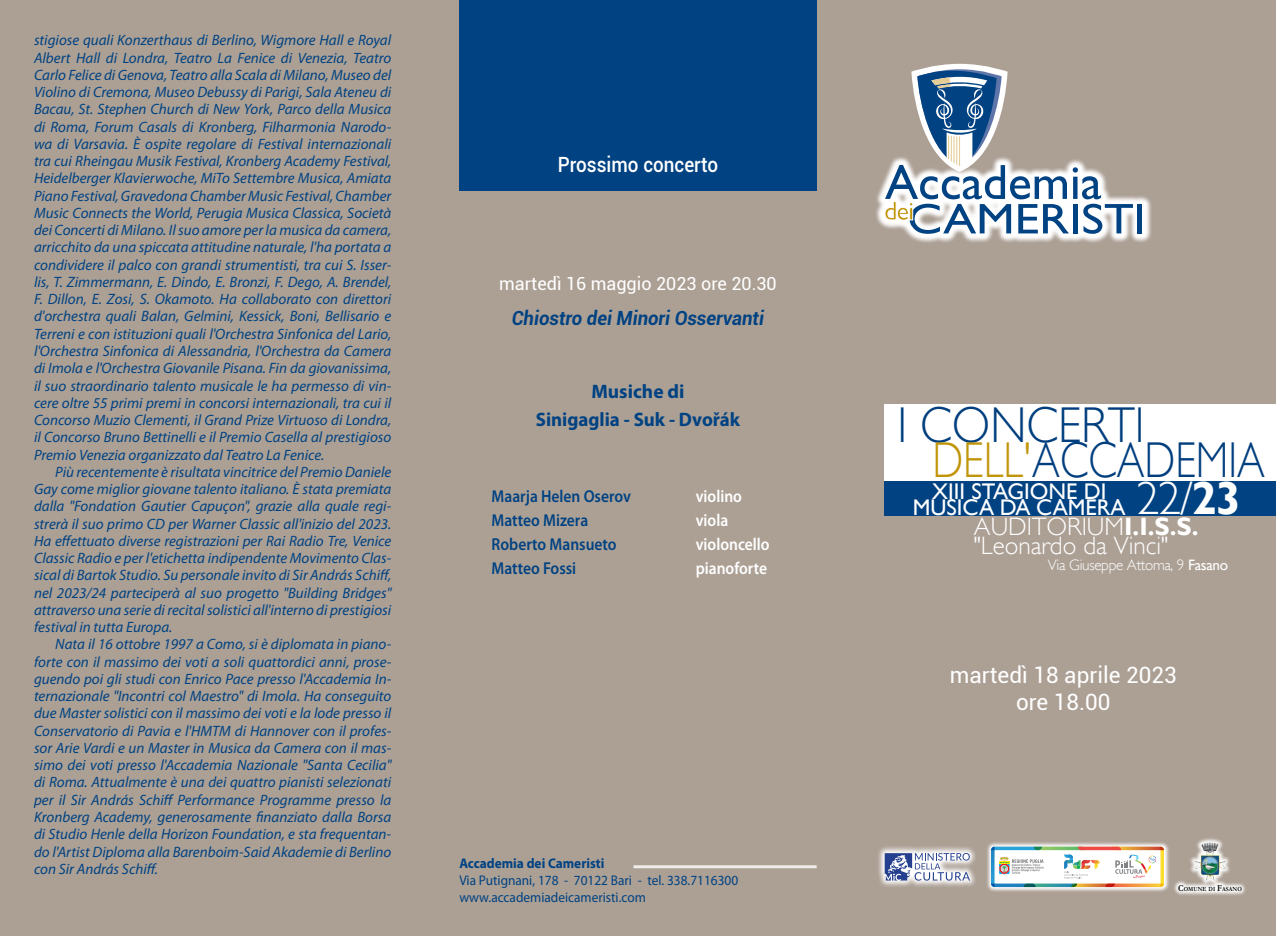
<style>
.page{position:relative;width:1276px;height:936px;background:#fff}
.page>*{position:absolute;margin:0;border:0;box-sizing:border-box;transform-origin:0 0}
.t1{font:300 50.25px/35.2px "Gill Sans";color:#003e7e;scale:.93 1}
.t2{font:300 25.2px/19.5px "Gill Sans";color:#fff}
.t3{font:22.65px "Gill Sans";color:#fff}
.t4{font:22.5px/27px "Roboto";color:#fff;text-align:center}
.t5{font:500 21px "Roboto";color:#fff;scale:.9 1}
.t6{font:700 19.5px/28.5px "Myriad Pro";color:#004282;text-align:center}
.t7{font:italic 700 19.5px "Roboto";color:#004282;scale:.95 1}
.t8{font:18px "Roboto";color:#fff}
.t9{font:600 17.25px "Myriad Pro";color:#004282;scale:.9 1}
.t10{font:600 17.25px "Myriad Pro";color:#fff;scale:.9 1}
.t11{font:300 15.15px "Gill Sans";letter-spacing:-.02em;color:#fff}
.t12{font:italic 15px/17.2px "Myriad Pro";color:#004282;text-align:justify}
.t13{font:14.1px/16.8px "Myriad Pro";color:#004282;scale:.95 1}
.t14{font:700 14.1px "Myriad Pro";color:#004282;scale:.95 1}
.t15{font:700 6.3px "Garamond";color:#000;scale:.9 1}
.s1{color:#c19509}
.s2{font-weight:700}
.s3{font-weight:400}
.s4{font-weight:300;font-size:46.2px}
.s5{font-weight:700;font-size:46.2px}
.s6{font-size:9px}
</style>
<div class="page">
<div style="left:0;top:0;width:1276px;height:935px;background:#aca095"></div>
<div style="left:459px;top:0;width:357px;height:190px;background:#004282"></div>
<hr style="left:633px;top:865px;width:183px;height:3px;background:#fff">
<svg style="left:876px;top:181px;width:275px;height:62px"></svg>
<div style="left:1137px;top:204px;width:5px;height:29px;background:#004282"></div>
<svg style="left:884px;top:64px;width:249px;height:170px"></svg>
<div style="left:884px;top:404px;width:392px;height:77px;background:#fff"></div>
<div style="left:884px;top:481px;width:392px;height:34px;background:#004282"></div>
<svg style="left:1174px;top:838px;width:72px;height:57px"></svg>
<svg style="left:1200px;top:842px;width:10px;height:6px"></svg>
<svg style="left:878px;top:847px;width:97px;height:40px"></svg>
<svg style="left:884px;top:852px;width:86px;height:28px;background:#aeb6d0"></svg>
<svg style="left:987px;top:842px;width:182px;height:50px"></svg>
<img style="left:991px;top:846px;width:173px;height:41px">
<p class="t12" style="left:34px;top:31px;width:359px">stigiose quali Konzerthaus di Berlino, Wigmore Hall e Royal Albert Hall di Londra, Teatro La Fenice di Venezia, Teatro Carlo Felice di Genova, Teatro alla Scala di Milano, Museo del Violino di Cremona, Museo Debussy di Parigi, Sala Ateneu di Bacau, St. Stephen Church di New York, Parco della Musica di Roma, Forum Casals di Kronberg, Filharmonia Narodo&shy;wa di Varsavia. È ospite regolare di Festival internazionali tra cui Rheingau Musik Festival, Kronberg Academy Festival, Heidelberger Klavierwoche, MiTo Settembre Musica, Amiata Piano Festival, Gravedona Chamber Music Festival, Chamber Music Connects the World, Perugia Musica Classica, Società dei Concerti di Milano. Il suo amore per la musica da camera, arricchito da una spiccata attitudine naturale, l'ha portata a condividere il palco con grandi strumentisti, tra cui S. Isser&shy;lis, T. Zimmermann, E. Dindo, E. Bronzi, F. Dego, A. Brendel, F. Dillon, E. Zosi, S. Okamoto. Ha collaborato con direttori d'orchestra quali Balan, Gelmini, Kessick, Boni, Bellisario e Terreni e con istituzioni quali l'Orchestra Sinfonica del Lario, l'Orchestra Sinfonica di Alessandria, l'Orchestra da Camera di Imola e l'Orchestra Giovanile Pisana. Fin da giovanissima, il suo straordinario talento musicale le ha permesso di vin&shy;cere oltre 55 primi premi in concorsi internazionali, tra cui il Concorso Muzio Clementi, il Grand Prize Virtuoso di Londra, il Concorso Bruno Bettinelli e il Premio Casella al prestigioso Premio Venezia organizzato dal Teatro La Fenice.</p>
<p class="t12" style="left:34px;top:463px;width:359px;text-indent:21px">Più recentemente è risultata vincitrice del Premio Daniele Gay come miglior giovane talento italiano. È stata premiata dalla "Fondation Gautier Capuçon", grazie alla quale regi&shy;strerà il suo primo CD per Warner Classic all'inizio del 2023.<br>Ha effettuato diverse registrazioni per Rai Radio Tre, Venice Classic Radio e per l'etichetta indipendente Movimento Clas&shy;sical di Bartok Studio. Su personale invito di Sir András Schiff, nel 2023/24 parteciperà al suo progetto "Building Bridges" attraverso una serie di recital solistici all'interno di prestigiosi festival in tutta Europa.</p>
<p class="t12" style="left:34px;top:635px;width:359px;text-indent:21px">Nata il 16 ottobre 1997 a Como, si è diplomata in piano&shy;forte con il massimo dei voti a soli quattordici anni, prose&shy;guendo poi gli studi con Enrico Pace presso l'Accademia In&shy;ternazionale "Incontri col Maestro" di Imola. Ha conseguito due Master solistici con il massimo dei voti e la lode presso il Conservatorio di Pavia e l'HMTM di Hannover con il profes&shy;sor Arie Vardi e un Master in Musica da Camera con il mas&shy;simo dei voti presso l'Accademia Nazionale "Santa Cecilia" di Roma. Attualmente è una dei quattro pianisti selezionati per il Sir András Schiff Performance Programme presso la Kronberg Academy, generosamente finanziato dalla Borsa di Studio Henle della Horizon Foundation, e sta frequentan&shy;do l'Artist Diploma alla Barenboim-Said Akademie di Berlino con Sir András Schiff.</p>
<h3 class="t5" style="left:558px;top:149px;width:180px">Prossimo concerto</h3>
<p class="t8" style="left:499px;top:271px;width:279px">martedì 16 maggio 2023 ore 20.30</p>
<h3 class="t7" style="left:512px;top:304px;width:267px">Chiostro dei Minori Osservanti</h3>
<h3 class="t6" style="left:536px;top:376px;width:206px">Musiche di<br>Sinigaglia - Suk - Dvořák</h3>
<p class="t9" style="left:491px;top:485px;width:156px">Maarja Helen Oserov</p>
<p class="t10" style="left:696px;top:485px;width:53px">violino</p>
<p class="t9" style="left:491px;top:509px;width:109px">Matteo Mizera</p>
<p class="t10" style="left:696px;top:509px;width:38px">viola</p>
<p class="t9" style="left:491px;top:533px;width:140px">Roberto Mansueto</p>
<p class="t10" style="left:696px;top:533px;width:84px">violoncello</p>
<p class="t9" style="left:491px;top:557px;width:96px">Matteo Fossi</p>
<p class="t10" style="left:696px;top:557px;width:81px">pianoforte</p>
<p class="t14" style="left:459px;top:854px;width:154px">Accademia dei Cameristi</p>
<p class="t13" style="left:459px;top:871px;width:295px">Via Putignani, 178 - 70122 Bari - tel. 338.7116300 www.accademiadeicameristi.com</p>
<h1 class="t1" style="left:932px;top:407px;width:359px;text-indent:-35px">I CONCERTI<br><span class="s1">DELL'</span>ACCADEMIA</h1>
<h2 class="t2" style="left:974px;top:516px;width:226px">AUDITORIUM<span class="s2">I.I.S.S. </span>"Leonardo da Vinci"</h2>
<p class="t11" style="left:1048px;top:556px;width:182px">Via Giuseppe Attoma, 9 <span class="s3">Fasano</span></p>
<h3 class="t3" style="left:913px;top:494px;width:330px">MUSICA DA CAMERA <span class="s4">22/</span><span class="s5">23</span></h3>
<h3 class="t3" style="left:932px;top:478px;width:176px">XIII STAGIONE DI</h3>
<h3 class="t4" style="left:950px;top:660px;width:228px">martedì 18 aprile 2023 ore 18.00</h3>
<p class="t15" style="left:1178px;top:884px;width:72px"><span class="s6">C</span>OMUNE DI <span class="s6">F</span>ASANO</p>
</div>
